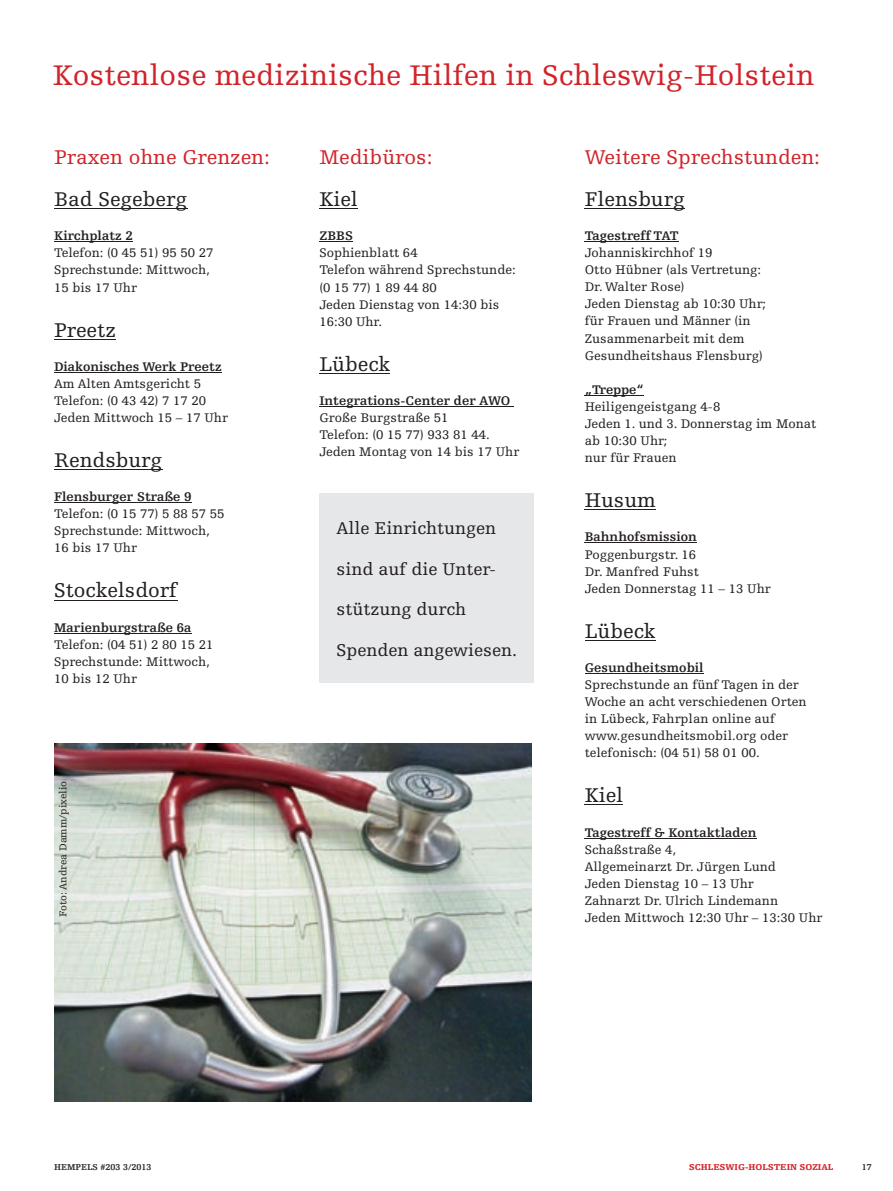
<style>
.page{position:relative;width:893px;height:1191px;background:#fff}
.page>*{position:absolute;margin:0;border:0;box-sizing:border-box;transform-origin:0 0}
.t1{font:30px "Hempels Egyptienne";color:#d1232a}
.t2{font:21px "Hempels Egyptienne";color:#231f20}
.t3{font:21px "Hempels Egyptienne";color:#d1232a}
.t4{font:18px "Hempels Egyptienne";color:#231f20}
.t5{font:13.2px/17.1px "Hempels Egyptienne";color:#231f20}
.t6{font:700 13.2px "Hempels Egyptienne";color:#231f20}
.t7{font:10.5px "Hempels Egyptienne";color:#231f20}
.t8{font:900 9px "Hempels Egyptienne";letter-spacing:.005em;color:#d1232a}
.t9{font:700 9px "Hempels Egyptienne";color:#231f20}
.s1{color:#fff}
</style>
<div class="page">
<hr style="left:585px;top:208px;width:100px;height:1px;background:#231f20">
<hr style="left:585px;top:241px;width:94px;height:1px;background:#231f20">
<hr style="left:585px;top:395px;width:59px;height:1px;background:#231f20">
<hr style="left:585px;top:509px;width:71px;height:1px;background:#231f20">
<hr style="left:585px;top:542px;width:112px;height:1px;background:#231f20">
<hr style="left:585px;top:640px;width:71px;height:1px;background:#231f20">
<hr style="left:585px;top:673px;width:118px;height:1px;background:#231f20">
<hr style="left:585px;top:804px;width:38px;height:1px;background:#231f20">
<hr style="left:585px;top:837px;width:172px;height:1px;background:#231f20">
<hr style="left:319px;top:208px;width:39px;height:1px;background:#231f20">
<hr style="left:319px;top:241px;width:34px;height:1px;background:#231f20">
<hr style="left:319px;top:373px;width:71px;height:1px;background:#231f20">
<hr style="left:319px;top:406px;width:195px;height:1px;background:#231f20">
<hr style="left:54px;top:208px;width:133px;height:1px;background:#231f20">
<hr style="left:54px;top:241px;width:79px;height:1px;background:#231f20">
<hr style="left:54px;top:339px;width:62px;height:1px;background:#231f20">
<hr style="left:54px;top:372px;width:168px;height:1px;background:#231f20">
<hr style="left:54px;top:469px;width:108px;height:1px;background:#231f20">
<hr style="left:54px;top:502px;width:138px;height:1px;background:#231f20">
<hr style="left:54px;top:599px;width:123px;height:1px;background:#231f20">
<hr style="left:54px;top:633px;width:138px;height:1px;background:#231f20">
<div style="left:319px;top:493px;width:215px;height:189px;background:#e6e7e9"></div>
<img style="left:54px;top:743px;width:478px;height:358px">
<h1 class="t1" style="left:53px;top:59px;width:763px">Kostenlose medizinische Hilfen in Schleswig-Holstein</h1>
<h2 class="t3" style="left:54px;top:146px;width:217px">Praxen ohne Grenzen:</h2>
<h2 class="t2" style="left:54px;top:188px;width:135px">Bad Segeberg</h2>
<p class="t6" style="left:54px;top:229px;width:80px">Kirchplatz 2</p>
<p class="t5" style="left:54px;top:245px;width:161px">Telefon: (0 45 51) 95 50 27<br>Sprechstunde: Mittwoch,<br>15 bis 17 Uhr</p>
<h2 class="t2" style="left:54px;top:318px;width:63px">Preetz</h2>
<p class="t6" style="left:54px;top:359px;width:169px">Diakonisches Werk Preetz</p>
<p class="t5" style="left:54px;top:375px;width:175px">Am Alten Amtsgericht 5<br>Telefon: (0 43 42) 7 17 20<br>Jeden Mittwoch 15 – 17 Uhr</p>
<h2 class="t2" style="left:54px;top:448px;width:110px">Rendsburg</h2>
<p class="t6" style="left:54px;top:489px;width:139px">Flensburger Straße 9</p>
<p class="t5" style="left:54px;top:505px;width:172px">Telefon: (0 15 77) 5 88 57 55<br>Sprechstunde: Mittwoch,<br>16 bis 17 Uhr</p>
<h2 class="t2" style="left:54px;top:579px;width:125px">Stockelsdorf</h2>
<p class="t6" style="left:54px;top:620px;width:139px">Marienburgstraße 6a</p>
<p class="t5" style="left:54px;top:636px;width:161px">Telefon: (04 51) 2 80 15 21<br>Sprechstunde: Mittwoch,<br>10 bis 12 Uhr</p>
<p class="t7" style="left:57px;top:916px;width:137px;rotate:-90deg">Foto: Andrea Damm/pixelio</p>
<h2 class="t3" style="left:319px;top:146px;width:115px">Medibüros:</h2>
<h2 class="t2" style="left:319px;top:188px;width:40px">Kiel</h2>
<p class="t6" style="left:319px;top:229px;width:35px">ZBBS</p>
<p class="t5" style="left:319px;top:245px;width:198px">Sophienblatt 64<br>Telefon während Sprechstunde: (0 15 77) 1 89 44 80<br>Jeden Dienstag von 14:30 bis<br>16:30 Uhr.</p>
<h2 class="t2" style="left:319px;top:352px;width:72px">Lübeck</h2>
<p class="t6" style="left:319px;top:393px;width:193px">Integrations-Center der AWO</p>
<p class="t5" style="left:319px;top:409px;width:201px">Große Burgstraße 51<br>Telefon: (0 15 77) 933 81 44.<br>Jeden Montag von 14 bis 17 Uhr</p>
<h3 class="t4" style="left:336px;top:518px;width:161px">Alle Einrichtungen</h3>
<h3 class="t4" style="left:336px;top:559px;width:161px">sind auf die Unter-</h3>
<h3 class="t4" style="left:336px;top:599px;width:131px">stützung durch</h3>
<h3 class="t4" style="left:336px;top:640px;width:182px">Spenden angewiesen.</h3>
<h2 class="t3" style="left:585px;top:145px;width:237px">Weitere Sprechstunden:</h2>
<h2 class="t2" style="left:585px;top:187px;width:102px">Flensburg</h2>
<p class="t6" style="left:585px;top:228px;width:96px">Tagestreff TAT</p>
<p class="t5" style="left:585px;top:244px;width:183px">Johanniskirchhof 19<br>Otto Hübner (als Vertretung:<br>Dr. Walter Rose)<br>Jeden Dienstag ab 10:30 Uhr; für Frauen und Männer (in<br>Zusammenarbeit mit dem<br>Gesundheitshaus Flensburg)</p>
<p class="t6" style="left:585px;top:382px;width:61px">„Treppe“</p>
<p class="t5" style="left:585px;top:398px;width:233px">Heiligengeistgang 4-8<br>Jeden 1. und 3. Donnerstag im Monat ab 10:30 Uhr;<br>nur für Frauen</p>
<h2 class="t2" style="left:585px;top:489px;width:73px">Husum</h2>
<p class="t6" style="left:585px;top:530px;width:114px">Bahnhofsmission</p>
<p class="t5" style="left:585px;top:546px;width:187px">Poggenburgstr. 16<br>Dr. Manfred Fuhst<br>Jeden Donnerstag 11 – 13 Uhr</p>
<h2 class="t2" style="left:585px;top:619px;width:72px">Lübeck</h2>
<p class="t6" style="left:585px;top:660px;width:120px">Gesundheitsmobil</p>
<p class="t5" style="left:585px;top:676px;width:223px">Sprechstunde an fünf Tagen in der<br>Woche an acht verschiedenen Orten in Lübeck, Fahrplan online auf www.gesundheitsmobil.org oder telefonisch: (04 51) 58 01 00.</p>
<h2 class="t2" style="left:585px;top:784px;width:40px">Kiel</h2>
<p class="t6" style="left:585px;top:825px;width:174px">Tagestreff &amp; Kontaktladen</p>
<p class="t5" style="left:585px;top:841px;width:239px">Schaßstraße 4,<br>Allgemeinarzt Dr. Jürgen Lund<br>Jeden Dienstag 10 – 13 Uhr<br>Zahnarzt Dr. Ulrich Lindemann<br>Jeden Mittwoch 12:30 Uhr – 13:30 Uhr</p>
<p class="t9" style="left:54px;top:1161px;width:122px">HEMPELS #203 3/2013 <span class="s1">#201</span></p>
<p class="t8" style="left:689px;top:1161px;width:146px">SCHLESWIG-HOLSTEIN SOZIAL</p>
<p class="t9" style="left:862px;top:1161px;width:12px">17</p>
</div>
